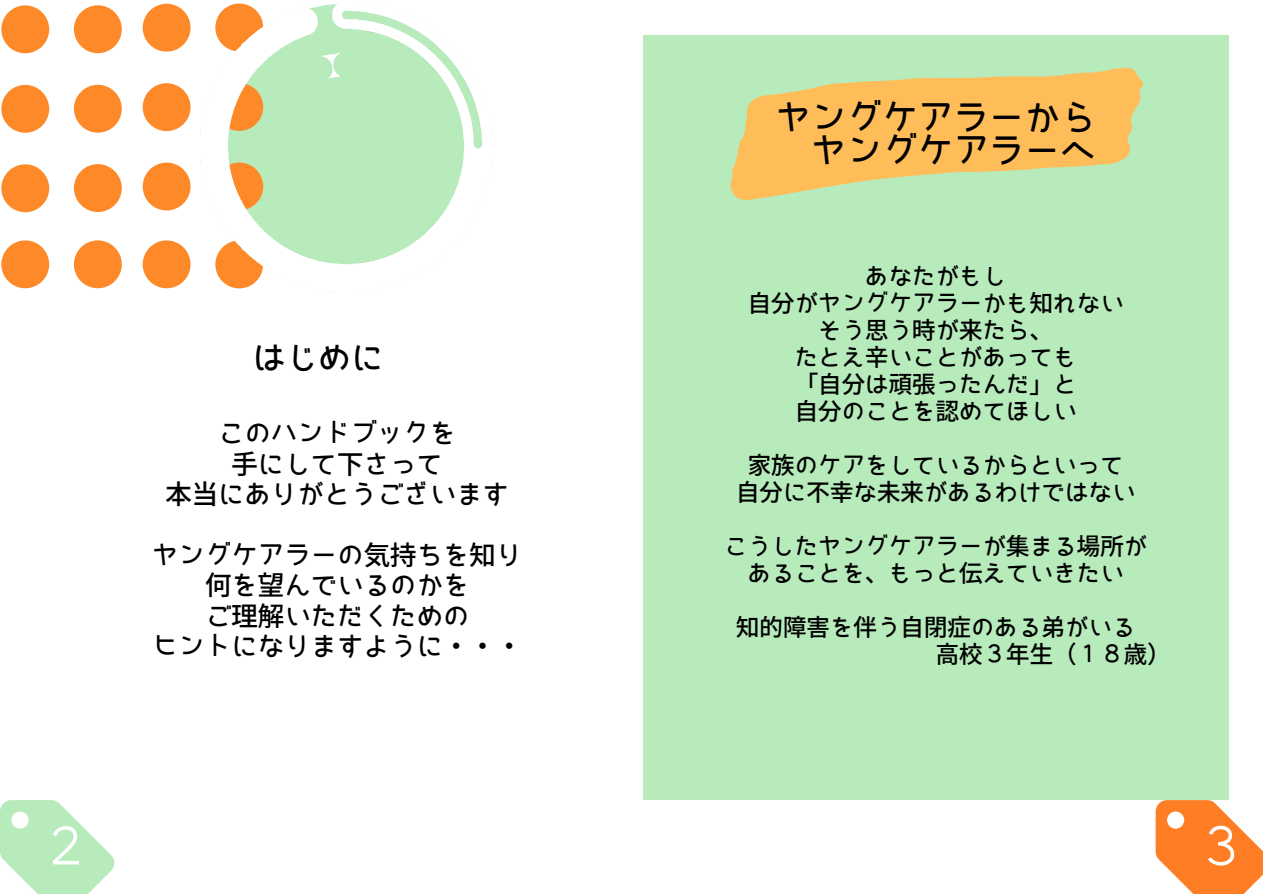
<style>
.page{position:relative;width:1263px;height:894px;background:#fff}
.page>*{position:absolute;margin:0;border:0;box-sizing:border-box;transform-origin:0 0}
.t1{font:53.4px "Bokutachino Gothic 2";color:#fff}
.t2{font:700 36.3px "Bokutachino Gothic 2";letter-spacing:-.02em;color:#000}
.t3{font:700 33.45px "Bokutachino Gothic 2";color:#000}
.t4{font:700 27px "Bokutachino Gothic 2";letter-spacing:-.02em;color:#000}
.t5{font:700 24px "Bokutachino Gothic 2";letter-spacing:-.02em;color:#000}
</style>
<div class="page">
<svg style="left:1px;top:4px;width:190px;height:284px"></svg>
<img style="left:200px;top:1px;width:292px;height:291px">
<svg style="left:0;top:800px;width:114px;height:93px"></svg>
<svg style="left:1156px;top:799px;width:107px;height:94px"></svg>
<div style="left:643px;top:35px;width:585px;height:764px;background:#b7ebbc"></div>
<svg style="left:730px;top:67px;width:413px;height:133px;fill:#ffbd59"></svg>
<p class="t3" style="left:252px;top:340px;width:133px">はじめに</p>
<p class="t4" style="left:218px;top:419px;width:240px">このハンドブックを</p>
<p class="t4" style="left:231px;top:450px;width:214px">手にして下さって</p>
<p class="t4" style="left:165px;top:480px;width:346px">本当にありがとうございます</p>
<p class="t4" style="left:152px;top:541px;width:372px">ヤングケアラーの気持ちを知り</p>
<p class="t4" style="left:205px;top:571px;width:267px">何を望んでいるのかを</p>
<p class="t4" style="left:205px;top:601px;width:267px">ご理解いただくための</p>
<p class="t4" style="left:152px;top:632px;width:372px">ヒントになりますように・・・</p>
<p class="t2" style="left:775px;top:99px;width:322px">ヤングケアラーから</p>
<p class="t2" style="left:811px;top:132px;width:287px">ヤングケアラーへ</p>
<p class="t5" style="left:865px;top:263px;width:143px">あなたがもし</p>
<p class="t5" style="left:747px;top:290px;width:378px">自分がヤングケアラーかも知れない</p>
<p class="t5" style="left:818px;top:317px;width:237px">そう思う時が来たら、</p>
<p class="t5" style="left:794px;top:344px;width:284px">たとえ辛いことがあっても</p>
<p class="t5" style="left:794px;top:371px;width:284px">「自分は頑張ったんだ」と</p>
<p class="t5" style="left:794px;top:398px;width:284px">自分のことを認めてほしい</p>
<p class="t5" style="left:747px;top:452px;width:378px">家族のケアをしているからといって</p>
<p class="t5" style="left:736px;top:479px;width:402px">自分に不幸な未来があるわけではない</p>
<p class="t5" style="left:724px;top:533px;width:425px">こうしたヤングケアラーが集まる場所が</p>
<p class="t5" style="left:747px;top:560px;width:378px">あることを、もっと伝えていきたい</p>
<p class="t5" style="left:736px;top:614px;width:402px">知的障害を伴う自閉症のある弟がいる</p>
<p class="t5" style="left:935px;top:641px;width:237px">高校３年生（１８歳）</p>
<p class="t1" style="left:39px;top:819px;width:55px">２</p>
<p class="t1" style="left:1194px;top:819px;width:55px">３</p>
</div>
